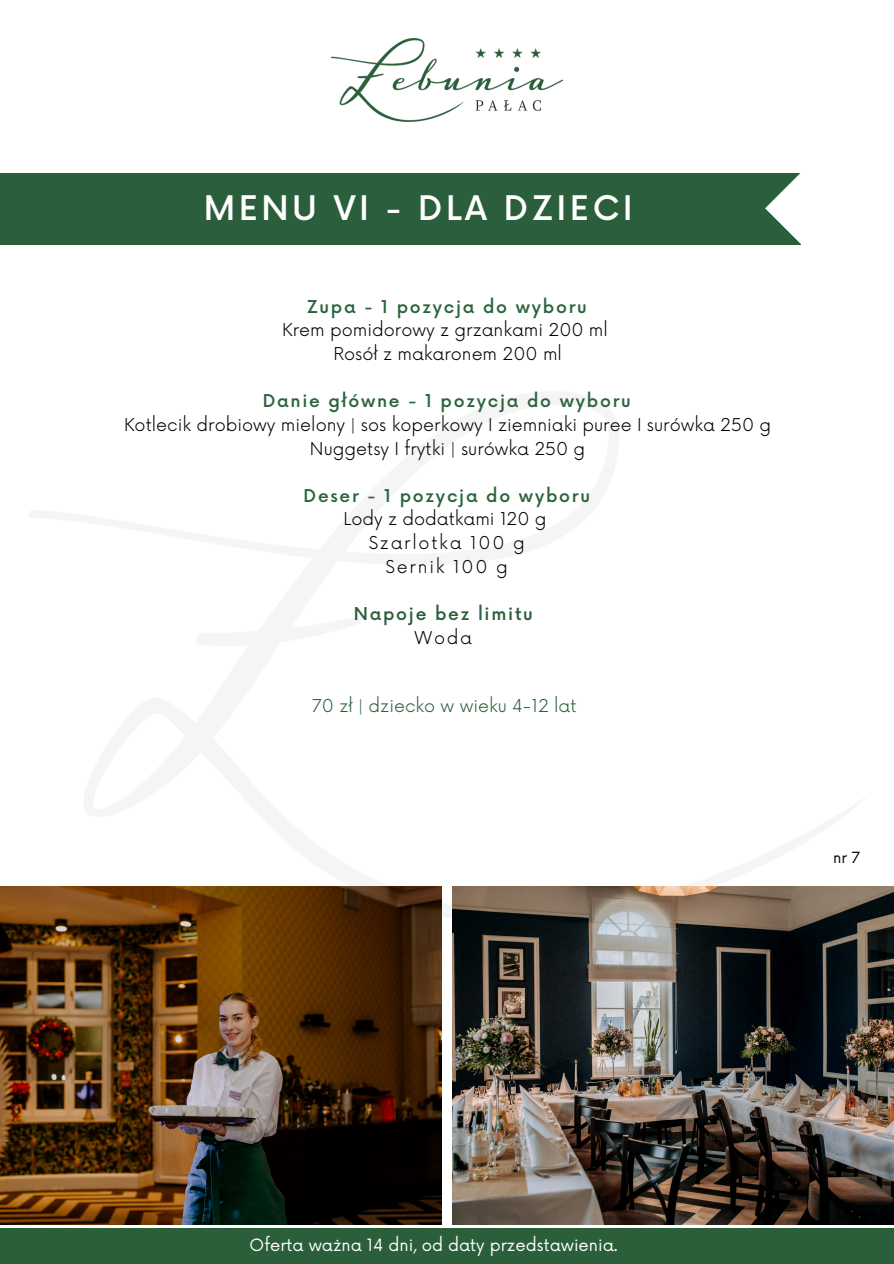
<style>
.page{position:relative;width:894px;height:1264px;background:#fff}
.page>*{position:absolute;margin:0;border:0;box-sizing:border-box;transform-origin:0 0}
.t1{font:500 33px "Now";letter-spacing:.105em;color:#fff}
.t2{font:300 17.25px/23.7px "Now";color:#000;text-align:center}
.t3{font:300 17.25px/23.7px "Now";letter-spacing:.1em;color:#000;text-align:center}
.t4{font:300 17.25px "Now";color:#2a5f3a}
.t5{font:500 17.25px/23.7px "Now";letter-spacing:.1em;color:#2a5f3a;text-align:center}
.t6{font:16.5px "Now";color:#fff}
.t7{font:15px "Now";color:#000}
.s1{font-weight:500;color:#2c643d}
.s2{font-weight:300;color:#000}
</style>
<div class="page">
<div style="left:0;top:1228px;width:893px;height:35px;background:#2a5f3a"></div>
<img style="left:0;top:886px;width:441px;height:338px">
<img style="left:452px;top:886px;width:441px;height:338px">
<div style="left:0;top:173px;width:800px;height:71px;background:#2b5e3b"></div>
<svg style="left:764px;top:173px;width:37px;height:72px"></svg>
<img style="left:331px;top:39px;width:231px;height:83px">
<h2 class="t1" style="left:204px;top:190px;width:430px">MENU VI - DLA DZIECI</h2>
<p class="t2" style="left:282px;top:295px;width:327px"><span class="s1">Zupa - 1 pozycja do wyboru<br></span>Krem pomidorowy z grzankami 200 ml<br>Rosół z makaronem 200 ml</p>
<h1 class="t2" style="left:124px;top:390px;width:648px"><span class="s1">Danie główne - 1 pozycja do wyboru<br></span>Kotlecik drobiowy mielony | sos koperkowy I ziemniaki puree I surówka 250 g<br>Nuggetsy I frytki | surówka 250 g</h1>
<p class="t3" style="left:303px;top:484px;width:288px"><span class="s1">Deser - 1 pozycja do wyboru<br></span>Lody z dodatkami 120 g<br>Szarlotka 100 g<br>Sernik 100 g</p>
<h2 class="t5" style="left:353px;top:603px;width:180px">Napoje bez limitu<br><span class="s2">Woda</span></h2>
<h2 class="t4" style="left:311px;top:696px;width:266px">70 zł | dziecko w wieku 4-12 lat</h2>
<h2 class="t7" style="left:832px;top:848px;width:29px">nr 7</h2>
<h2 class="t6" style="left:249px;top:1236px;width:369px">Oferta ważna 14 dni, od daty przedstawienia.</h2>
</div>
